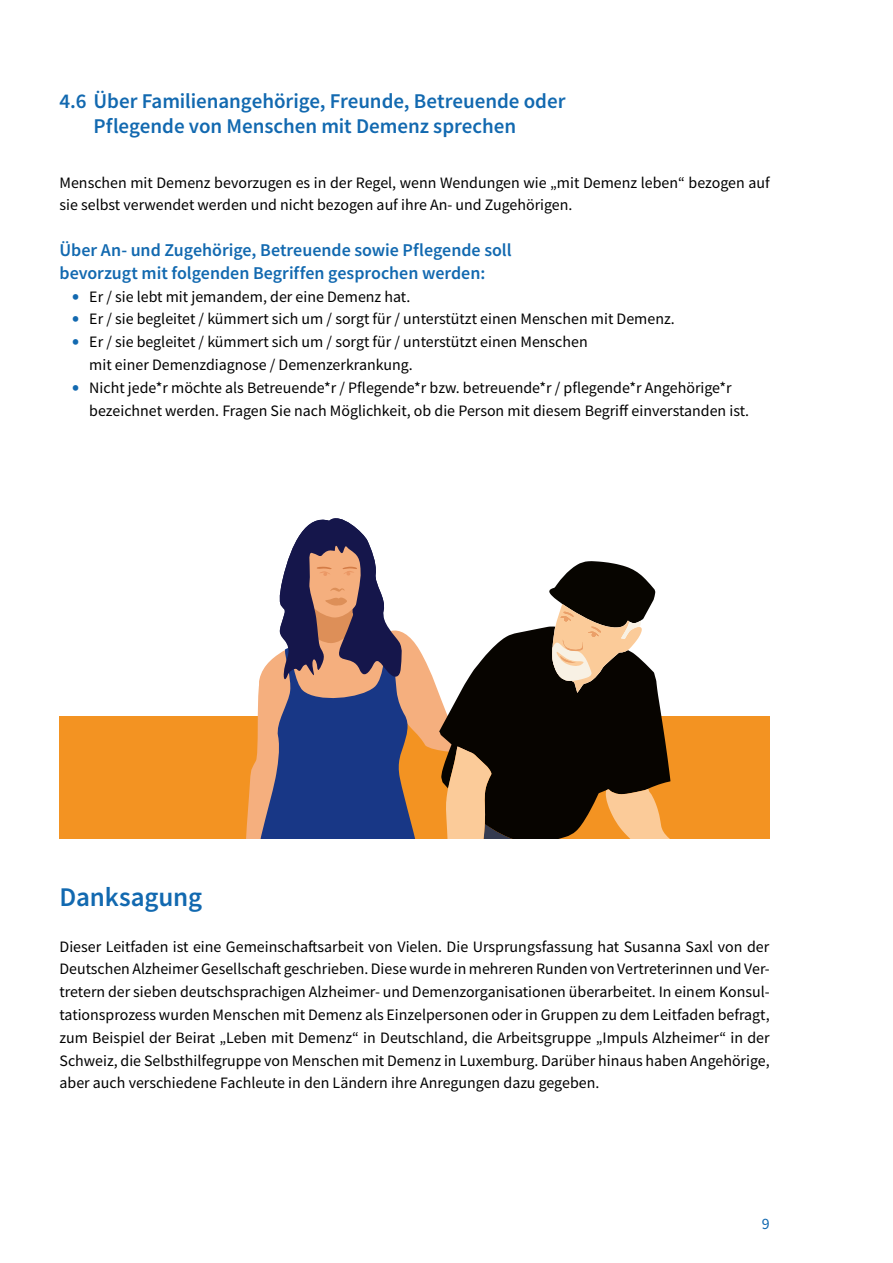
<style>
.page{position:relative;width:893px;height:1263px;background:#fff}
.page>*{position:absolute;margin:0;border:0;box-sizing:border-box;transform-origin:0 0}
.Headline_-_nummerier{font:600 27px "Source Sans Pro";letter-spacing:-.005em;color:#1269b0}
.Headline_Level_2{font:600 21px/25.2px "Source Sans Pro";letter-spacing:-.005em;color:#1269b0}
.Headline_Level_3_-_o{font:600 18px/22.8px "Source Sans Pro";color:#1269b0}
.t1{font:15.9px/22.8px "Source Sans Pro";color:#000}
.t2{font:15.9px "Source Sans Pro";color:#1269b0}
.s1{font-weight:900;font-size:19.5px;color:#1269b0}
</style>
<div class="page">
<div style="left:60px;top:717px;width:710px;height:122px;background:#f39322"></div>
<svg style="left:242px;top:518px;width:429px;height:321px"></svg>
<p class="Headline_Level_2" style="left:94px;top:88px;width:473px;text-indent:-34px">4.6 Über Familienangehörige, Freunde, Betreuende oder<br>Pflegende von Menschen mit Demenz sprechen</p>
<p class="t1" style="left:60px;top:171px;width:712px">Menschen mit Demenz bevorzugen es in der Regel, wenn Wendungen wie „mit Demenz leben“ bezogen auf sie selbst verwendet werden und nicht bezogen auf ihre An- und Zugehörigen.</p>
<p class="Headline_Level_3_-_o" style="left:60px;top:238px;width:454px">Über An- und Zugehörige, Betreuende sowie Pflegende soll bevorzugt mit folgenden Begriffen gesprochen werden:</p>
<p class="t1" style="left:72px;top:285px;width:340px"><span class="s1">•</span> Er / sie lebt mit jemandem, der eine Demenz hat.</p>
<p class="t1" style="left:72px;top:308px;width:604px"><span class="s1">•</span> Er / sie begleitet / kümmert sich um / sorgt für / unterstützt einen Menschen mit Demenz.</p>
<p class="t1" style="left:89px;top:330px;width:500px;text-indent:-17px"><span class="s1">•</span> Er / sie begleitet / kümmert sich um / sorgt für / unterstützt einen Menschen mit einer Demenzdiagnose / Demenzerkrankung.</p>
<p class="t1" style="left:89px;top:376px;width:661px;text-indent:-17px"><span class="s1">•</span> Nicht jede*r möchte als Betreuende*r / Pflegende*r bzw. betreuende*r / pflegende*r Angehörige*r bezeichnet werden. Fragen Sie nach Möglichkeit, ob die Person mit diesem Begriff einverstanden ist.</p>
<p class="Headline_-_nummerier" style="left:60px;top:879px;width:144px">Danksagung</p>
<p class="t1" style="left:60px;top:935px;width:712px;text-align:justify">Dieser Leitfaden ist eine Gemeinschaftsarbeit von Vielen. Die Ursprungsfassung hat Susanna Saxl von der Deutschen Alzheimer Gesellschaft geschrieben. Diese wurde in mehreren Runden von Vertreterinnen und Ver&shy;tretern der sieben deutschsprachigen Alzheimer- und Demenzorganisationen überarbeitet. In einem Konsul&shy;tationsprozess wurden Menschen mit Demenz als Einzelpersonen oder in Gruppen zu dem Leitfaden befragt, zum Beispiel der Beirat „Leben mit Demenz“ in Deutschland, die Arbeitsgruppe „Impuls Alzheimer“ in der Schweiz, die Selbsthilfegruppe von Menschen mit Demenz in Luxemburg. Darüber hinaus haben Angehörige, aber auch verschiedene Fachleute in den Ländern ihre Anregungen dazu gegeben.</p>
<p class="t2" style="left:762px;top:1213px;width:9px">9</p>
</div>
